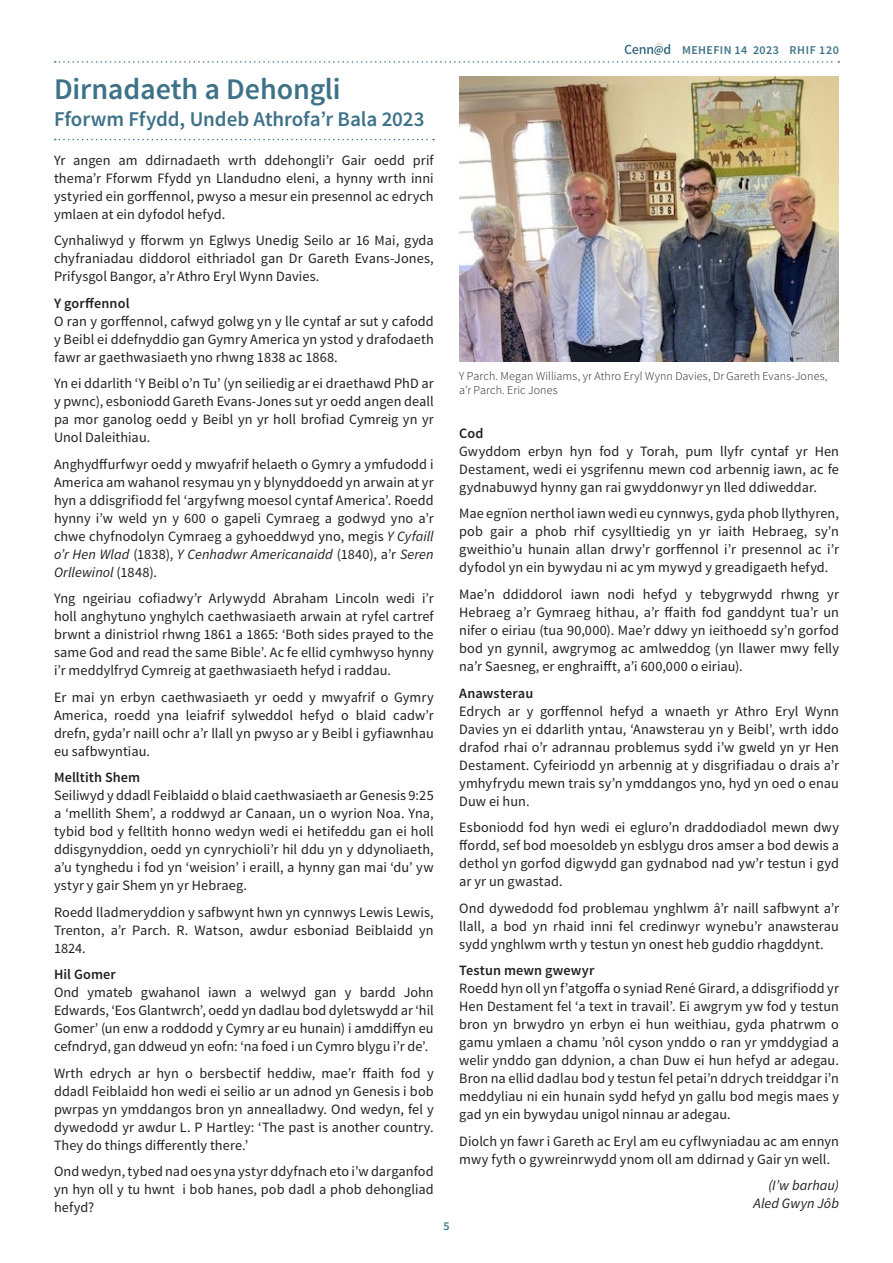
<style>
.page{position:relative;width:893px;height:1263px;background:#fff}
.page>*{position:absolute;margin:0;border:0;box-sizing:border-box;transform-origin:0 0}
.HEADER_1_-_BLUE{font:600 30px "Source Sans Pro";letter-spacing:-.005em;color:#3e7289}
.HEADER_2_-_BLUE_-_C{font:600 21px "Source Sans Pro";letter-spacing:-.005em;color:#3e7289}
.BODY_-_CENN_D{font:14.25px/18px "Source Sans Pro";letter-spacing:.005em;color:#231f20;text-align:justify}
.BODY_-_CENN_D-2{font:600 14.25px "Source Sans Pro";letter-spacing:.01em;color:#231f20}
.t1{font:italic 14.25px/18px "Source Sans Pro";letter-spacing:.005em;color:#231f20;text-align:right}
.t2{font:300 12px/13.5px "Source Sans Pro";letter-spacing:.01em;color:#231f20}
.t3{font:600 12px "Source Sans Pro";letter-spacing:.04em;color:#3e7289}
.s1{font-style:italic}
</style>
<div class="page">
<svg style="left:625px;top:42px;width:45px;height:13px"></svg>
<svg style="left:55px;top:61px;width:784px;height:2px"></svg>
<svg style="left:55px;top:139px;width:379px;height:1px"></svg>
<img style="left:459px;top:77px;width:380px;height:284px">
<p class="HEADER_1_-_BLUE" style="left:54px;top:70px;width:288px">Dirnadaeth a Dehongli</p>
<p class="HEADER_2_-_BLUE_-_C" style="left:54px;top:106px;width:372px">Fforwm Ffydd, Undeb Athrofa’r Bala 2023</p>
<p class="BODY_-_CENN_D" style="left:54px;top:151px;width:381px">Yr angen am ddirnadaeth wrth ddehongli’r Gair oedd prif thema’r Fforwm Ffydd yn Llandudno eleni, a hynny wrth inni ystyried ein gorffennol, pwyso a mesur ein presennol ac edrych ymlaen at ein dyfodol hefyd.</p>
<p class="BODY_-_CENN_D" style="left:54px;top:232px;width:381px">Cynhaliwyd y fforwm yn Eglwys Unedig Seilo ar 16 Mai, gyda chyfraniadau diddorol eithriadol gan Dr Gareth Evans-Jones, Prifysgol Bangor, a’r Athro Eryl Wynn Davies.</p>
<p class="BODY_-_CENN_D-2" style="left:54px;top:294px;width:77px">Y gorffennol</p>
<p class="BODY_-_CENN_D" style="left:54px;top:312px;width:381px">O ran y gorffennol, cafwyd golwg yn y lle cyntaf ar sut y cafodd y Beibl ei ddefnyddio gan Gymry America yn ystod y drafodaeth fawr ar gaethwasiaeth yno rhwng 1838 ac 1868.</p>
<p class="BODY_-_CENN_D" style="left:54px;top:375px;width:381px">Yn ei ddarlith ‘Y Beibl o’n Tu’ (yn seiliedig ar ei draethawd PhD ar y pwnc), esboniodd Gareth Evans-Jones sut yr oedd angen deall pa mor ganolog oedd y Beibl yn yr holl brofiad Cymreig yn yr Unol Daleithiau.</p>
<p class="BODY_-_CENN_D" style="left:54px;top:455px;width:381px">Anghydffurfwyr oedd y mwyafrif helaeth o Gymry a ymfudodd i America am wahanol resymau yn y blynyddoedd yn arwain at yr hyn a ddisgrifiodd fel ‘argyfwng moesol cyntaf America’. Roedd hynny i’w weld yn y 600 o gapeli Cymraeg a godwyd yno a’r chwe chyfnodolyn Cymraeg a gyhoeddwyd yno, megis <span class="s1">Y Cyfaill o’r Hen Wlad</span> (1838), <span class="s1">Y Cenhadwr Americanaidd</span> (1840), a’r <span class="s1">Seren Orllewinol</span> (1848).</p>
<p class="BODY_-_CENN_D" style="left:54px;top:590px;width:381px">Yng ngeiriau cofiadwy’r Arlywydd Abraham Lincoln wedi i’r holl anghytuno ynghylch caethwasiaeth arwain at ryfel cartref brwnt a dinistriol rhwng 1861 a 1865: ‘Both sides prayed to the same God and read the same Bible’. Ac fe ellid cymhwyso hynny i’r meddylfryd Cymreig at gaethwasiaeth hefyd i raddau.</p>
<p class="BODY_-_CENN_D" style="left:54px;top:688px;width:381px">Er mai yn erbyn caethwasiaeth yr oedd y mwyafrif o Gymry America, roedd yna leiafrif sylweddol hefyd o blaid cadw’r drefn, gyda’r naill ochr a’r llall yn pwyso ar y Beibl i gyfiawnhau eu safbwyntiau.</p>
<p class="BODY_-_CENN_D-2" style="left:54px;top:768px;width:88px">Melltith Shem</p>
<p class="BODY_-_CENN_D" style="left:54px;top:787px;width:381px">Seiliwyd y ddadl Feiblaidd o blaid caethwasiaeth ar Genesis 9:25 a ‘mellith Shem’, a roddwyd ar Canaan, un o wyrion Noa. Yna, tybid bod y felltith honno wedyn wedi ei hetifeddu gan ei holl ddisgynyddion, oedd yn cynrychioli’r hil ddu yn y ddynoliaeth, a’u tynghedu i fod yn ‘weision’ i eraill, a hynny gan mai ‘du’ yw ystyr y gair Shem yn yr Hebraeg.</p>
<p class="BODY_-_CENN_D" style="left:54px;top:903px;width:381px">Roedd lladmeryddion y safbwynt hwn yn cynnwys Lewis Lewis, Trenton, a’r Parch. R. Watson, awdur esboniad Beiblaidd yn 1824.</p>
<p class="BODY_-_CENN_D-2" style="left:54px;top:965px;width:63px">Hil Gomer</p>
<p class="BODY_-_CENN_D" style="left:54px;top:984px;width:381px">Ond ymateb gwahanol iawn a welwyd gan y bardd John Edwards, ‘Eos Glantwrch’, oedd yn dadlau bod dyletswydd ar ‘hil Gomer’ (un enw a roddodd y Cymry ar eu hunain) i amddiffyn eu cefndryd, gan ddweud yn eofn: ‘na foed i un Cymro blygu i’r de’.</p>
<p class="BODY_-_CENN_D" style="left:54px;top:1064px;width:381px">Wrth edrych ar hyn o bersbectif heddiw, mae’r ffaith fod y ddadl Feiblaidd hon wedi ei seilio ar un adnod yn Genesis i bob pwrpas yn ymddangos bron yn annealladwy. Ond wedyn, fel y dywedodd yr awdur L. P Hartley: ‘The past is another country.<br>They do things differently there.’</p>
<p class="BODY_-_CENN_D" style="left:54px;top:1163px;width:381px">Ond wedyn, tybed nad oes yna ystyr ddyfnach eto i’w darganfod yn hyn oll y tu hwnt i bob hanes, pob dadl a phob dehongliad hefyd?</p>
<p class="t3" style="left:443px;top:1218px;width:8px">5</p>
<p class="t3" style="left:682px;top:42px;width:158px">MEHEFIN 14 2023 RHIF 120</p>
<p class="t2" style="left:459px;top:369px;width:370px">Y Parch. Megan Williams, yr Athro Eryl Wynn Davies, Dr Gareth Evans-Jones, a’r Parch. Eric Jones</p>
<p class="BODY_-_CENN_D-2" style="left:459px;top:424px;width:26px">Cod</p>
<p class="BODY_-_CENN_D" style="left:459px;top:442px;width:381px">Gwyddom erbyn hyn fod y Torah, pum llyfr cyntaf yr Hen Destament, wedi ei ysgrifennu mewn cod arbennig iawn, ac fe gydnabuwyd hynny gan rai gwyddonwyr yn lled ddiweddar.</p>
<p class="BODY_-_CENN_D" style="left:459px;top:505px;width:381px">Mae egnïon nerthol iawn wedi eu cynnwys, gyda phob llythyren, pob gair a phob rhif cysylltiedig yn yr iaith Hebraeg, sy’n gweithio’u hunain allan drwy’r gorffennol i’r presennol ac i’r dyfodol yn ein bywydau ni ac ym mywyd y greadigaeth hefyd.</p>
<p class="BODY_-_CENN_D" style="left:459px;top:585px;width:381px">Mae’n ddiddorol iawn nodi hefyd y tebygrwydd rhwng yr Hebraeg a’r Gymraeg hithau, a’r ffaith fod ganddynt tua’r un nifer o eiriau (tua 90,000). Mae’r ddwy yn ieithoedd sy’n gorfod bod yn gynnil, awgrymog ac amlweddog (yn llawer mwy felly na’r Saesneg, er enghraifft, a’i 600,000 o eiriau).</p>
<p class="BODY_-_CENN_D-2" style="left:459px;top:684px;width:76px">Anawsterau</p>
<p class="BODY_-_CENN_D" style="left:459px;top:702px;width:381px">Edrych ar y gorffennol hefyd a wnaeth yr Athro Eryl Wynn Davies yn ei ddarlith yntau, ‘Anawsterau yn y Beibl’, wrth iddo drafod rhai o’r adrannau problemus sydd i’w gweld yn yr Hen Destament. Cyfeiriodd yn arbennig at y disgrifiadau o drais a’r ymhyfrydu mewn trais sy’n ymddangos yno, hyd yn oed o enau Duw ei hun.</p>
<p class="BODY_-_CENN_D" style="left:459px;top:818px;width:381px">Esboniodd fod hyn wedi ei egluro’n draddodiadol mewn dwy ffordd, sef bod moesoldeb yn esblygu dros amser a bod dewis a dethol yn gorfod digwydd gan gydnabod nad yw’r testun i gyd ar yr un gwastad.</p>
<p class="BODY_-_CENN_D" style="left:459px;top:899px;width:381px">Ond dywedodd fod problemau ynghlwm â’r naill safbwynt a’r llall, a bod yn rhaid inni fel credinwyr wynebu’r anawsterau sydd ynghlwm wrth y testun yn onest heb guddio rhagddynt.</p>
<p class="BODY_-_CENN_D-2" style="left:459px;top:961px;width:137px">Testun mewn gwewyr</p>
<p class="BODY_-_CENN_D" style="left:459px;top:979px;width:381px">Roedd hyn oll yn f’atgoffa o syniad René Girard, a ddisgrifiodd yr Hen Destament fel ‘a text in travail’. Ei awgrym yw fod y testun bron yn brwydro yn erbyn ei hun weithiau, gyda phatrwm o gamu ymlaen a chamu ’nôl cyson ynddo o ran yr ymddygiad a welir ynddo gan ddynion, a chan Duw ei hun hefyd ar adegau.<br>Bron na ellid dadlau bod y testun fel petai’n ddrych treiddgar i’n meddyliau ni ein hunain sydd hefyd yn gallu bod megis maes y gad yn ein bywydau unigol ninnau ar adegau.</p>
<p class="BODY_-_CENN_D" style="left:459px;top:1132px;width:381px">Diolch yn fawr i Gareth ac Eryl am eu cyflwyniadau ac am ennyn mwy fyth o gywreinrwydd ynom oll am ddirnad y Gair yn well.</p>
<p class="t1" style="left:754px;top:1176px;width:87px">(I’w barhau)<br>Aled Gwyn Jôb</p>
</div>
